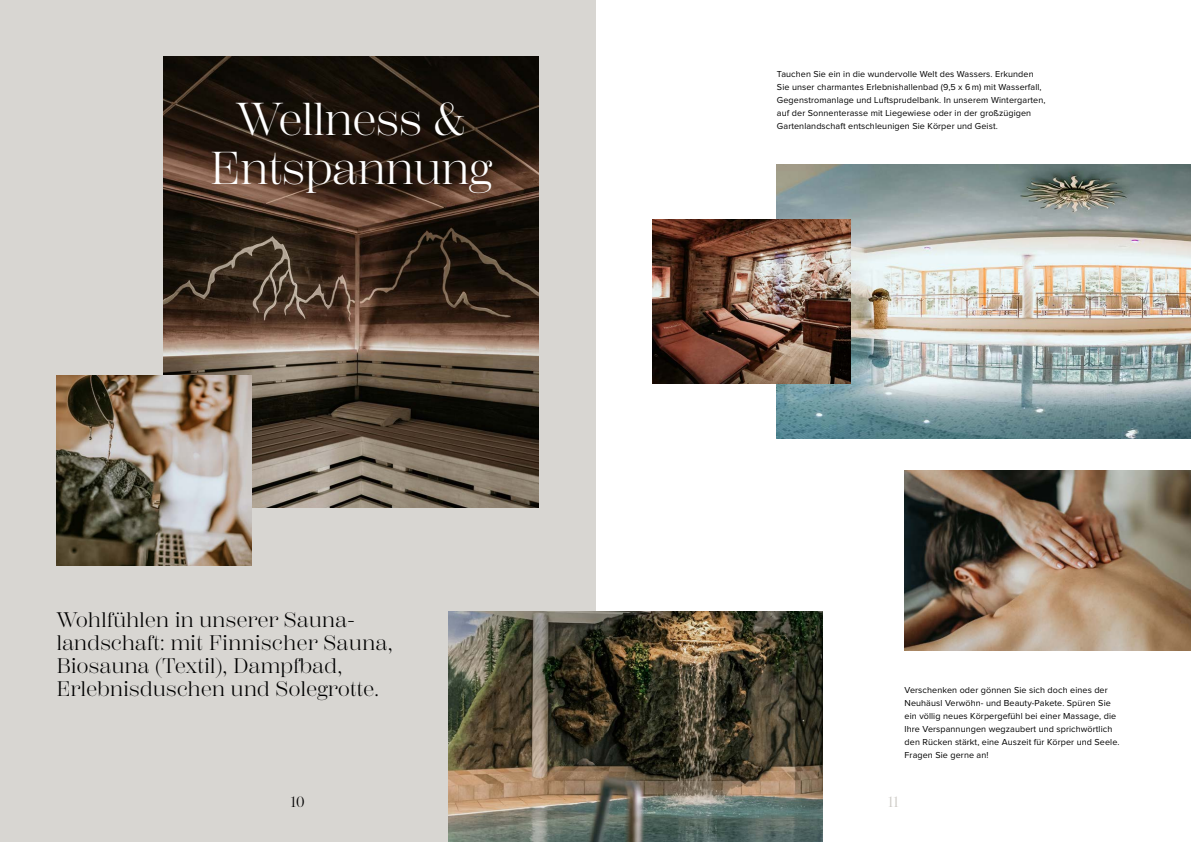
<style>
.page{position:relative;width:1191px;height:842px;background:#fff}
.page>*{position:absolute;margin:0;border:0;box-sizing:border-box;transform-origin:0 0}
.t1{font:46px/49px "Scotch Display";color:#fff;text-align:center}
.t2{font:21px/23px "Scotch Display";letter-spacing:.02em;color:#000}
.t3{font:15px "Scotch Display";color:#000}
.t4{font:15px "Scotch Display";color:#ccc9c4}
.t5{font:9px/13px "Proxima Nova";letter-spacing:.01em;color:#000}
</style>
<div class="page">
<div style="left:0;top:0;width:595px;height:842px;background:#d8d6d2"></div>
<img style="left:163px;top:57px;width:376px;height:451px">
<img style="left:57px;top:376px;width:194px;height:189px">
<img style="left:904px;top:471px;width:287px;height:179px">
<img style="left:449px;top:611px;width:374px;height:231px">
<img style="left:777px;top:165px;width:414px;height:274px">
<img style="left:652px;top:220px;width:198px;height:164px">
<h1 class="t1" style="left:210px;top:95px;width:283px">Wellness &amp;<br>Entspannung</h1>
<h2 class="t2" style="left:57px;top:609px;width:337px">Wohlfühlen in unserer Sauna&shy;landschaft: mit Finnischer Sauna,<br>Biosauna (Textil), Dampfbad,<br>Erlebnisduschen und Solegrotte.</h2>
<p class="t5" style="left:777px;top:68px;width:270px">Tauchen Sie ein in die wundervolle Welt des Wassers. Erkunden Sie unser charmantes Erlebnishallenbad (9,5 x 6 m) mit Wasserfall, Gegenstromanlage und Luftsprudelbank. In unserem Wintergarten, auf der Sonnenterasse mit Liegewiese oder in der großzügigen Gartenlandschaft entschleunigen Sie Körper und Geist.</p>
<p class="t5" style="left:904px;top:684px;width:216px">Verschenken oder gönnen Sie sich doch eines der Neuhäusl Verwöhn- und Beauty-Pakete. Spüren Sie ein völlig neues Körpergefühl bei einer Massage, die Ihre Verspannungen wegzaubert und sprichwörtlich den Rücken stärkt, eine Auszeit für Körper und Seele.<br>Fragen Sie gerne an!</p>
<h3 class="t3" style="left:291px;top:793px;width:15px">10</h3>
<h3 class="t4" style="left:888px;top:793px;width:12px">11</h3>
</div>
